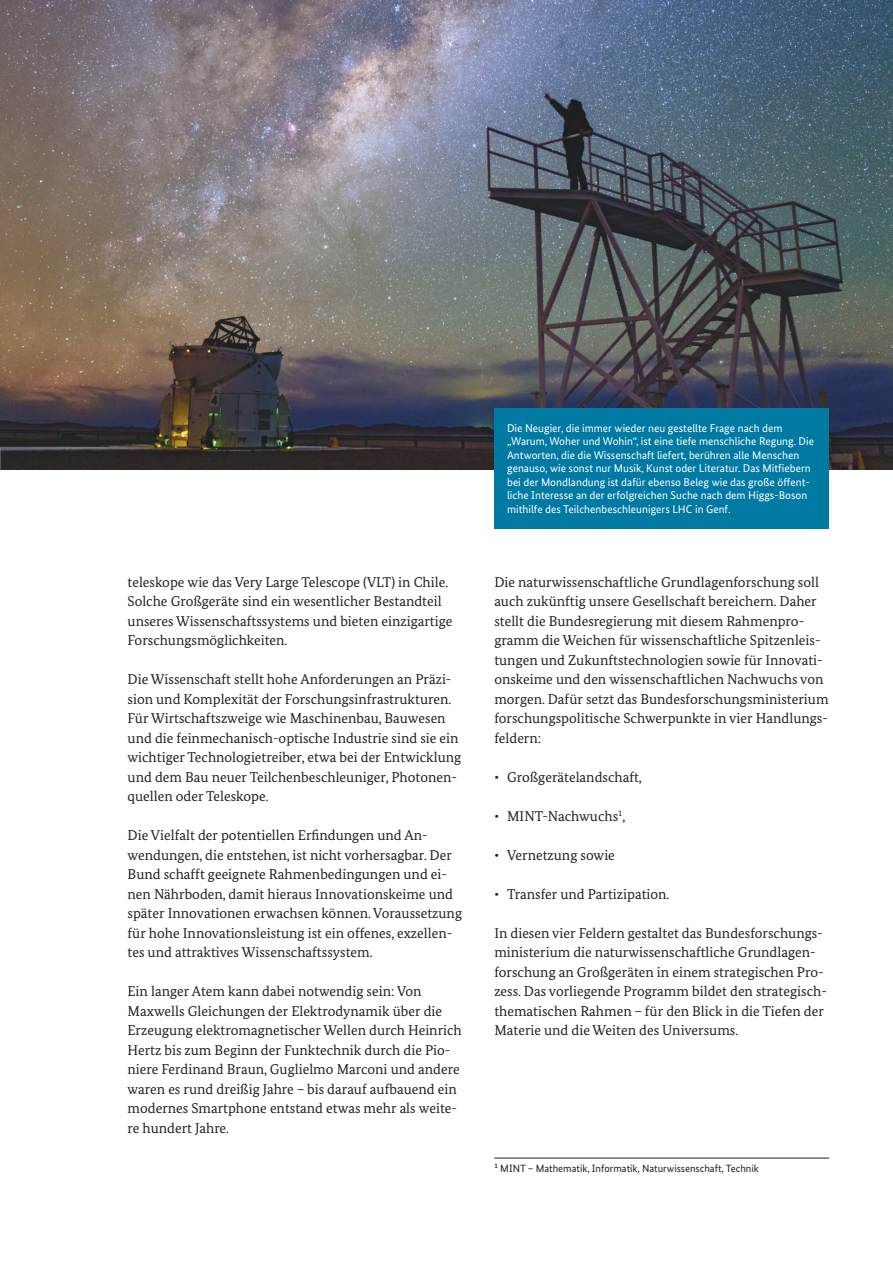
<style>
.page{position:relative;width:893px;height:1263px;background:#fff}
.page>*{position:absolute;margin:0;border:0;box-sizing:border-box;transform-origin:0 0}
._10_Fließtext{font:14.25px/19.5px "Bundes Serif";color:#231f20}
.Bildunterschrift{font:11.25px/13.5px "Bundes Sans";color:#fff}
.Bildunterschrift-2{font:10.5px "Bundes Sans";color:#231f20}
</style>
<div class="page">
<img style="left:0;top:0;width:893px;height:470px">
<hr style="left:494px;top:1158px;width:335px;height:1px;background:#231f20">
<div style="left:494px;top:408px;width:335px;height:120px;background:#0079a3"></div>
<p class="_10_Fließtext" style="left:128px;top:572px;width:326px">teleskope wie das Very Large Telescope (VLT) in Chile.<br>Solche Großgeräte sind ein wesentlicher Bestandteil unseres Wissenschaftssystems und bieten einzigartige Forschungsmöglichkeiten.</p>
<p class="_10_Fließtext" style="left:128px;top:669px;width:335px">Die Wissenschaft stellt hohe Anforderungen an Präzi&shy;sion und Komplexität der Forschungsinfrastrukturen.<br>Für Wirtschaftszweige wie Maschinenbau, Bauwesen und die feinmechanisch-optische Industrie sind sie ein wichtiger Technologietreiber, etwa bei der Entwicklung und dem Bau neuer Teilchenbeschleuniger, Photonen&shy;quellen oder Teleskope.</p>
<p class="_10_Fließtext" style="left:128px;top:825px;width:336px">Die Vielfalt der potentiellen Erfindungen und An&shy;wendungen, die entstehen, ist nicht vorhersagbar. Der Bund schafft geeignete Rahmenbedingungen und ei&shy;nen Nährboden, damit hieraus Innovationskeime und später Innovationen erwachsen können. Voraussetzung für hohe Innovationsleistung ist ein offenes, exzellen&shy;tes und attraktives Wissenschaftssystem.</p>
<p class="_10_Fließtext" style="left:128px;top:981px;width:336px">Ein langer Atem kann dabei notwendig sein: Von Maxwells Gleichungen der Elektrodynamik über die Erzeugung elektromagnetischer Wellen durch Heinrich Hertz bis zum Beginn der Funktechnik durch die Pio&shy;niere Ferdinand Braun, Guglielmo Marconi und andere waren es rund dreißig Jahre – bis darauf aufbauend ein modernes Smartphone entstand etwas mehr als weite&shy;re hundert Jahre.</p>
<p class="Bildunterschrift" style="left:507px;top:421px;width:308px">Die Neugier, die immer wieder neu gestellte Frage nach dem „Warum, Woher und Wohin“, ist eine tiefe menschliche Regung. Die Antworten, die die Wissenschaft liefert, berühren alle Menschen genauso, wie sonst nur Musik, Kunst oder Literatur. Das Mitfiebern bei der Mondlandung ist dafür ebenso Beleg wie das große öffent&shy;liche Interesse an der erfolgreichen Suche nach dem Higgs-Boson mithilfe des Teilchenbeschleunigers LHC in Genf.</p>
<p class="_10_Fließtext" style="left:494px;top:572px;width:336px">Die naturwissenschaftliche Grundlagenforschung soll auch zukünftig unsere Gesellschaft bereichern. Daher stellt die Bundesregierung mit diesem Rahmenpro&shy;gramm die Weichen für wissenschaftliche Spitzenleis&shy;tungen und Zukunftstechnologien sowie für Innovati&shy;onskeime und den wissenschaftlichen Nachwuchs von morgen. Dafür setzt das Bundesforschungsministerium forschungspolitische Schwerpunkte in vier Handlungs&shy;feldern:</p>
<p class="_10_Fließtext" style="left:494px;top:767px;width:149px">∙ Großgerätelandschaft,</p>
<p class="_10_Fließtext" style="left:494px;top:806px;width:132px">∙ MINT-Nachwuchs<sup>1</sup>,</p>
<p class="_10_Fließtext" style="left:494px;top:845px;width:122px">∙ Vernetzung sowie</p>
<p class="_10_Fließtext" style="left:494px;top:884px;width:177px">∙ Transfer und Partizipation.</p>
<p class="_10_Fließtext" style="left:494px;top:923px;width:334px">In diesen vier Feldern gestaltet das Bundesforschungs&shy;ministerium die naturwissenschaftliche Grundlagen&shy;forschung an Großgeräten in einem strategischen Pro&shy;zess. Das vorliegende Programm bildet den strategisch&shy;thematischen Rahmen – für den Blick in die Tiefen der Materie und die Weiten des Universums.</p>
<p class="Bildunterschrift-2" style="left:494px;top:1161px;width:266px">¹ MINT – Mathematik, Informatik, Naturwissenschaft, Technik</p>
</div>
